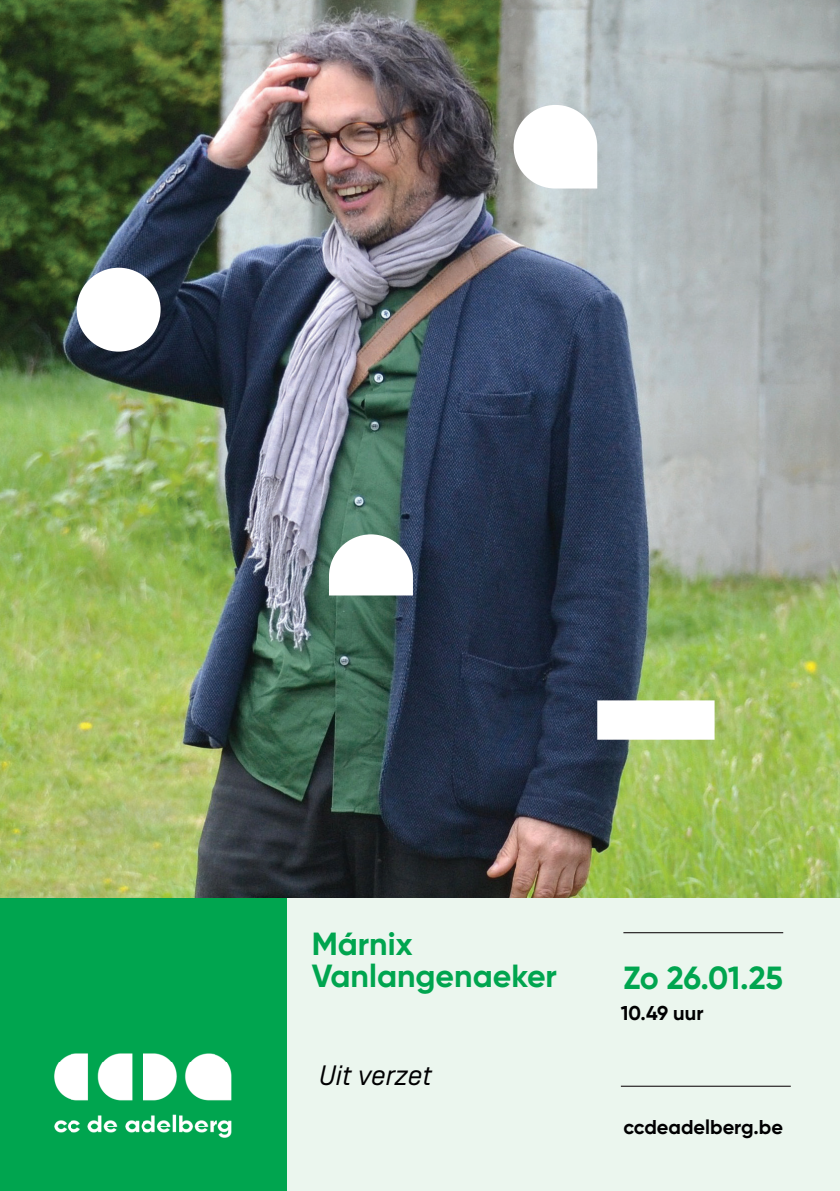
<style>
.page{position:relative;width:840px;height:1191px;background:#fff}
.page>*{position:absolute;margin:0;border:0;box-sizing:border-box;transform-origin:0 0}
.t1{font:700 32px/32.2px "Gilroy";color:#00a54f}
.t2{font:italic 28px "Simplon Norm";color:#000001}
.t3{font:700 20px "Gilroy";color:#000001}
</style>
<div class="page">
<div style="left:287px;top:897px;width:552px;height:294px;background:#ebf6ee"></div>
<div style="left:0;top:839px;width:287px;height:352px;background:#00a54f"></div>
<img style="left:0;top:0;width:839px;height:897px">
<hr style="left:623px;top:932px;width:159px;height:1px;background:#231f20">
<img style="left:54px;top:1053px;width:178px;height:85px">
<hr style="left:620px;top:1085px;width:170px;height:1px;background:#231f20">
<svg style="left:329px;top:534px;width:83px;height:61px"></svg>
<svg style="left:513px;top:105px;width:84px;height:83px"></svg>
<svg style="left:597px;top:700px;width:117px;height:39px"></svg>
<div style="left:77px;top:268px;width:83px;height:83px;background:#fff;border-radius:50%"></div>
<p class="t1" style="left:311px;top:927px;width:247px">Márnix<br>Vanlangenaeker</p>
<p class="t2" style="left:319px;top:1060px;width:114px">Uit verzet</p>
<p class="t1" style="left:623px;top:962px;width:161px">Zo 26.01.25</p>
<p class="t3" style="left:620px;top:1001px;width:84px">10.49 uur</p>
<p class="t3" style="left:623px;top:1114px;width:161px">ccdeadelberg.be</p>
</div>
